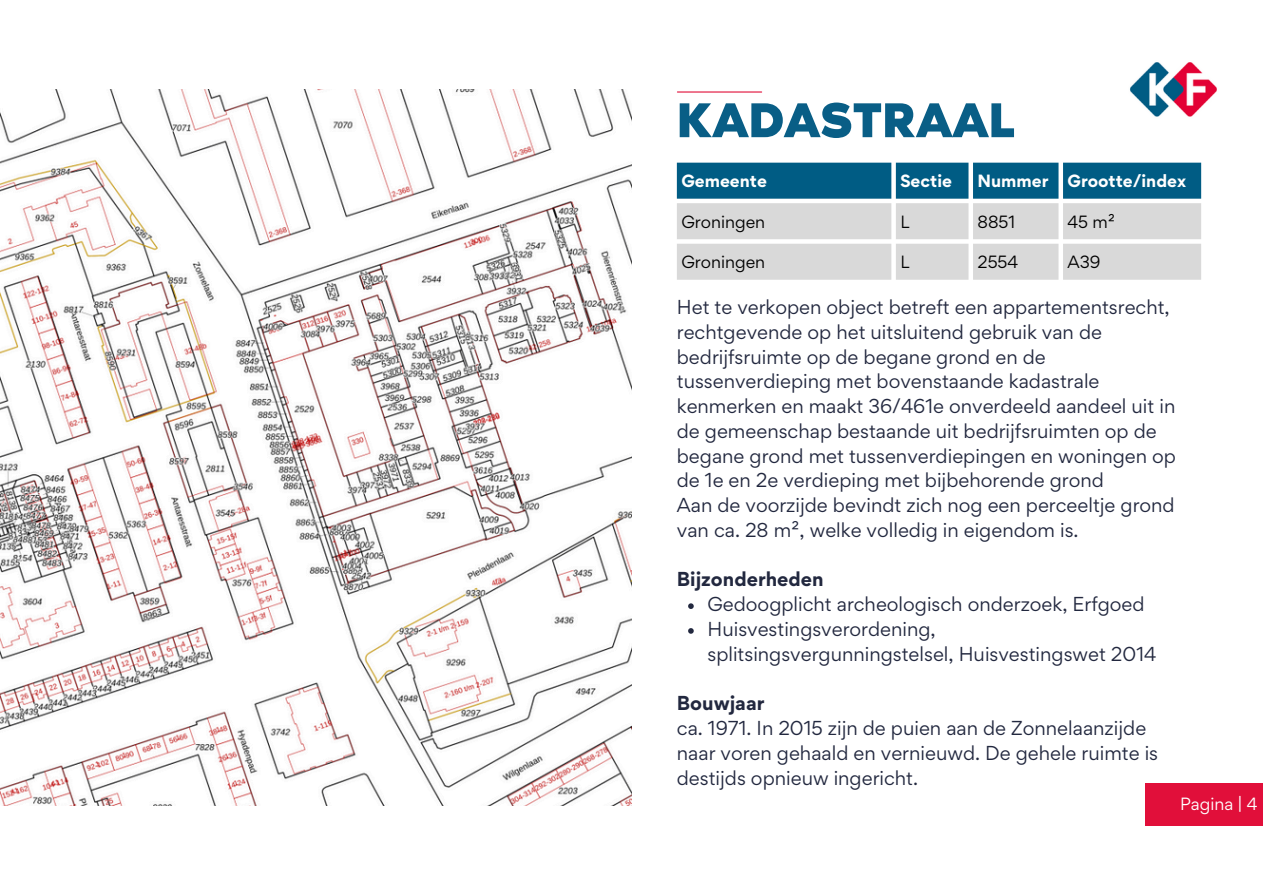
<style>
.page{position:relative;width:1263px;height:894px;background:#fff}
.page>*{position:absolute;margin:0;border:0;box-sizing:border-box;transform-origin:0 0}
.t1{font:61.35px "RTL Media Pro Medium";color:#095e86}
.t2{font:18px/24.8px "Gordita";color:#22283f}
.t3{font:700 18px "Gordita";color:#22283f}
.t4{font:15.75px "Gordita";color:#000}
.t5{font:700 15.75px "Gordita";color:#fff}
.t6{font:15.75px "Gordita";color:#fff}
.s1{font-weight:700}
</style>
<div class="page">
<hr style="left:677px;top:91px;width:85px;height:2px;background:#e10f3a">
<img style="left:0;top:89px;width:631px;height:716px">
<img style="left:1130px;top:62px;width:87px;height:55px">
<div style="left:1146px;top:782px;width:117px;height:43px;background:#e10f3a"></div>
<svg style="left:677px;top:163px;width:524px;height:117px;background:#9cb7c3"></svg>
<svg style="left:688px;top:603px;width:6px;height:5px"></svg>
<svg style="left:688px;top:628px;width:6px;height:5px"></svg>
<p class="t1" style="left:677px;top:93px;width:340px">KADASTRAAL</p>
<p class="t5" style="left:681px;top:171px;width:87px">Gemeente</p>
<p class="t5" style="left:900px;top:171px;width:53px">Sectie</p>
<p class="t5" style="left:977px;top:171px;width:72px">Nummer</p>
<p class="t5" style="left:1067px;top:171px;width:120px">Grootte/index</p>
<p class="t4" style="left:681px;top:211px;width:85px">Groningen</p>
<p class="t4" style="left:900px;top:211px;width:11px">L</p>
<p class="t4" style="left:977px;top:211px;width:39px">8851</p>
<p class="t4" style="left:1067px;top:211px;width:49px">45 m²</p>
<p class="t4" style="left:681px;top:252px;width:85px">Groningen</p>
<p class="t4" style="left:900px;top:252px;width:11px">L</p>
<p class="t4" style="left:977px;top:252px;width:42px">2554</p>
<h3 class="t4" style="left:1067px;top:252px;width:35px">A39</h3>
<h2 class="t2" style="left:677px;top:294px;width:501px">Het te verkopen object betreft een appartementsrecht, rechtgevende op het uitsluitend gebruik van de bedrijfsruimte op de begane grond en de tussenverdieping met bovenstaande kadastrale kenmerken en maakt 36/461e onverdeeld aandeel uit in de gemeenschap bestaande uit bedrijfsruimten op de begane grond met tussenverdiepingen en woningen op de 1e en 2e verdieping met bijbehorende grond<br>Aan de voorzijde bevindt zich nog een perceeltje grond van ca. 28 m², welke volledig in eigendom is.</h2>
<p class="t3" style="left:677px;top:567px;width:148px">Bijzonderheden</p>
<p class="t2" style="left:707px;top:591px;width:439px">Gedoogplicht archeologisch onderzoek, Erfgoed</p>
<h3 class="t2" style="left:707px;top:616px;width:450px">Huisvestingsverordening, splitsingsvergunningstelsel, Huisvestingswet 2014</h3>
<p class="t2" style="left:677px;top:690px;width:483px"><span class="s1">Bouwjaar<br></span>ca. 1971. In 2015 zijn de puien aan de Zonnelaanzijde naar voren gehaald en vernieuwd. De gehele ruimte is destijds opnieuw ingericht.</p>
<p class="t6" style="left:1180px;top:793px;width:79px">Pagina | 4</p>
</div>
